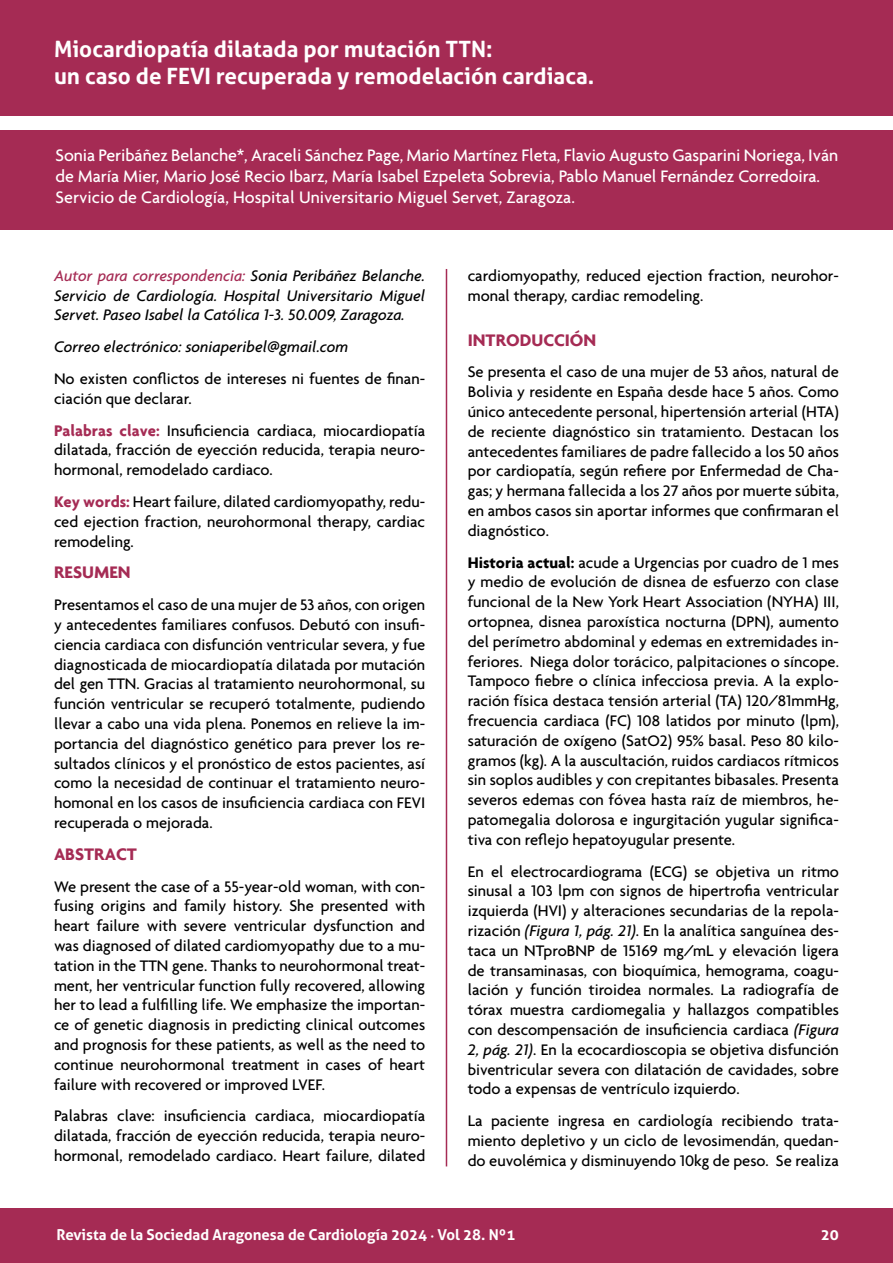
<style>
.page{position:relative;width:893px;height:1263px;background:#fff}
.page>*{position:absolute;margin:0;border:0;box-sizing:border-box;transform-origin:0 0}
.t1{font:700 22.5px/27px "Aller";color:#fff}
.t2{font:500 18px/21px "Agenda";letter-spacing:-.005em;color:#fff}
.t3{font:700 18px "Agenda";color:#a52b54}
.t4{font:500 16.5px/19.8px "Agenda";color:#000;text-align:justify}
.t5{font:italic 500 16.5px/19.8px "Agenda";color:#000;text-align:justify}
.t6{font:700 15px "Aller";color:#fff}
.s1{color:#a52b54}
.s2{font-weight:700;color:#a52b54}
.s3{font-weight:700}
.s4{font-style:italic}
.s5{font-family:"Minion Pro"}
</style>
<div class="page">
<div style="left:0;top:0;width:893px;height:116px;background:#a52b54"></div>
<div style="left:0;top:130px;width:893px;height:100px;background:#a52b54"></div>
<div style="left:0;top:1209px;width:893px;height:54px;background:#a52b54"></div>
<hr style="left:446px;top:269px;width:1px;height:897px;background:#a52b54">
<h1 class="t1" style="left:54px;top:35px;width:542px">Miocardiopatía dilatada por mutación TTN:<br>un caso de FEVI recuperada y remodelación cardiaca.</h1>
<p class="t2" style="left:56px;top:144px;width:784px">Sonia Peribáñez Belanche*, Araceli Sánchez Page, Mario Martínez Fleta, Flavio Augusto Gasparini Noriega, Iván de María Mier, Mario José Recio Ibarz, María Isabel Ezpeleta Sobrevia, Pablo Manuel Fernández Corredoira.<br>Servicio de Cardiología, Hospital Universitario Miguel Servet, Zaragoza.</p>
<p class="t5" style="left:54px;top:265px;width:373px"><span class="s1">Autor para correspondencia:</span> Sonia Peribáñez Belanche.<br>Servicio de Cardiología. Hospital Universitario Miguel Servet. Paseo Isabel la Católica 1-3. 50.009, Zaragoza.</p>
<p class="t5" style="left:54px;top:337px;width:296px">Correo electrónico: soniaperibel@gmail.com</p>
<p class="t4" style="left:54px;top:368px;width:373px">No existen conflictos de intereses ni fuentes de finan&shy;ciación que declarar.</p>
<p class="t4" style="left:54px;top:420px;width:373px"><span class="s2">Palabras clave:</span> Insuficiencia cardiaca, miocardiopatía dilatada, fracción de eyección reducida, terapia neuro&shy;hormonal, remodelado cardiaco.</p>
<p class="t4" style="left:54px;top:491px;width:373px"><span class="s2">Key words:</span> Heart failure, dilated cardiomyopathy, redu&shy;ced ejection fraction, neurohormonal therapy, cardiac remodeling.</p>
<p class="t3" style="left:54px;top:562px;width:78px">RESUMEN</p>
<p class="t4" style="left:54px;top:595px;width:373px">Presentamos el caso de una mujer de 53 años, con origen y antecedentes familiares confusos. Debutó con insufi&shy;ciencia cardiaca con disfunción ventricular severa, y fue diagnosticada de miocardiopatía dilatada por mutación del gen TTN. Gracias al tratamiento neurohormonal, su función ventricular se recuperó totalmente, pudiendo llevar a cabo una vida plena. Ponemos en relieve la im&shy;portancia del diagnóstico genético para prever los re&shy;sultados clínicos y el pronóstico de estos pacientes, así como la necesidad de continuar el tratamiento neuro&shy;homonal en los casos de insuficiencia cardiaca con FEVI recuperada o mejorada.</p>
<p class="t3" style="left:54px;top:843px;width:84px">ABSTRACT</p>
<p class="t4" style="left:54px;top:876px;width:373px">We present the case of a 55-year-old woman, with con&shy;fusing origins and family history. She presented with heart failure with severe ventricular dysfunction and was diagnosed of dilated cardiomyopathy due to a mu&shy;tation in the TTN gene. Thanks to neurohormonal treat&shy;ment, her ventricular function fully recovered, allowing her to lead a fulfilling life. We emphasize the importan&shy;ce of genetic diagnosis in predicting clinical outcomes and prognosis for these patients, as well as the need to continue neurohormonal treatment in cases of heart failure with recovered or improved LVEF.</p>
<p class="t4" style="left:54px;top:1106px;width:373px">Palabras clave: insuficiencia cardiaca, miocardiopatía dilatada, fracción de eyección reducida, terapia neuro&shy;hormonal, remodelado cardiaco. Heart failure, dilated</p>
<p class="t4" style="left:468px;top:265px;width:373px">cardiomyopathy, reduced ejection fraction, neurohor&shy;monal therapy, cardiac remodeling.</p>
<p class="t3" style="left:468px;top:329px;width:130px">INTRODUCCIÓN</p>
<p class="t4" style="left:468px;top:362px;width:373px">Se presenta el caso de una mujer de 53 años, natural de Bolivia y residente en España desde hace 5 años. Como único antecedente personal, hipertensión arterial (HTA) de reciente diagnóstico sin tratamiento. Destacan los antecedentes familiares de padre fallecido a los 50 años por cardiopatía, según refiere por Enfermedad de Cha&shy;gas; y hermana fallecida a los 27 años por muerte súbita, en ambos casos sin aportar informes que confirmaran el diagnóstico.</p>
<p class="t4" style="left:468px;top:552px;width:373px"><span class="s3">Historia actual:</span> acude a Urgencias por cuadro de 1 mes y medio de evolución de disnea de esfuerzo con clase funcional de la New York Heart Association (NYHA) III, ortopnea, disnea paroxística nocturna (DPN), aumento del perímetro abdominal y edemas en extremidades in&shy;feriores. Niega dolor torácico, palpitaciones o síncope.<br>Tampoco fiebre o clínica infecciosa previa. A la explo&shy;ración física destaca tensión arterial (TA) 120/81mmHg, frecuencia cardiaca (FC) 108 latidos por minuto (lpm), saturación de oxígeno (SatO2) 95% basal. Peso 80 kilo&shy;gramos (kg). A la auscultación, ruidos cardiacos rítmicos sin soplos audibles y con crepitantes bibasales. Presenta severos edemas con fóvea hasta raíz de miembros, he&shy;patomegalia dolorosa e ingurgitación yugular significa&shy;tiva con reflejo hepatoyugular presente.</p>
<p class="t4" style="left:468px;top:861px;width:373px">En el electrocardiograma (ECG) se objetiva un ritmo sinusal a 103 lpm con signos de hipertrofia ventricular izquierda (HVI) y alteraciones secundarias de la repola&shy;rización <span class="s4">(Figura 1, pág. 21)</span>. En la analítica sanguínea des&shy;taca un NTproBNP de 15169 mg/mL y elevación ligera de transaminasas, con bioquímica, hemograma, coagu&shy;lación y función tiroidea normales. La radiografía de tórax muestra cardiomegalia y hallazgos compatibles con descompensación de insuficiencia cardiaca <span class="s4">(Figura 2, pág. 21)</span>. En la ecocardioscopia se objetiva disfunción biventricular severa con dilatación de cavidades, sobre todo a expensas de ventrículo izquierdo.</p>
<p class="t4" style="left:468px;top:1110px;width:373px">La paciente ingresa en cardiología recibiendo trata&shy;miento depletivo y un ciclo de levosimendán, quedan&shy;do euvolémica y disminuyendo 10kg de peso. Se realiza</p>
<p class="t6" style="left:56px;top:1225px;width:461px">Revista de la Sociedad Aragonesa de Cardiología 2024 <span class="s5">·</span> Vol 28. Nº1</p>
<p class="t6" style="left:821px;top:1225px;width:19px">20</p>
</div>
